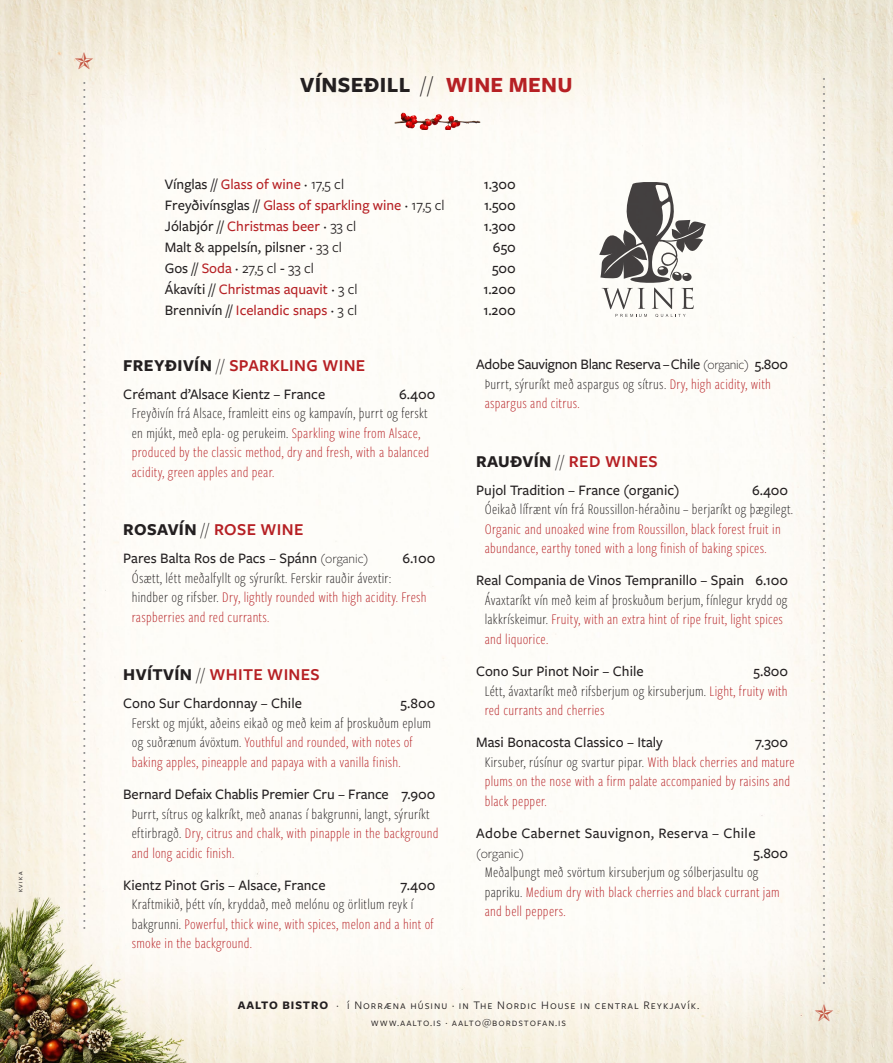
<style>
.page{position:relative;width:893px;height:1063px;background:#fff}
.page>*{position:absolute;margin:0;border:0;box-sizing:border-box;transform-origin:0 0}
.t1{font:700 22.5px "Freight Sans Pro";letter-spacing:.01em;color:#231f20}
.ÍSL-MEGIN-1111{font:600 17.25px "Freight Sans Pro";letter-spacing:.02em;color:#b62024}
.Þurrt_og_ferskt{font:600 17.25px "Freight Sans Pro";letter-spacing:.02em;color:#b62024}
.Þurrt_og_ferskt-2{font:300 15.3px/19.5px "Freight Sans Cmp Pro";letter-spacing:.015em;color:#b62024;scale:1.06 1}
.Þurrt_og_ferskt-3{font:300 15.3px/19.5px "Freight Sans Cmp Pro";letter-spacing:.015em;color:#231f20;scale:1.06 1}
.ÍSL-MEGIN-1111-2{font:500 15px "Freight Sans Pro";color:#231f20}
.ÍSL-MEGIN-1111-3{font:500 15px "Freight Sans Pro";color:#b62024}
.Þurrt_og_ferskt-4{font:500 15px "Freight Sans Pro";letter-spacing:-.02em;color:#231f20}
.ÍSL-MEGIN-1111-4{font:500 15px "Freight Sans Pro";letter-spacing:.025em;color:#231f20}
.ÍSL-MEGIN-1111-5{font:15px "Freight Sans Pro";color:#231f20}
.ENSK-MEGIN{font:italic 500 13.5px "Freight Sans Pro";color:#6c6d70}
.ÍSL-MEGIN-1111-6{font:300 13.5px "Freight Sans Pro";color:#231f20}
.Þurrt_og_ferskt-5{font:12px "Freight Sans Pro";letter-spacing:.08em;color:#231f20}
.Þurrt_og_ferskt-6{font:11.25px "Freight Sans Pro";letter-spacing:.08em;color:#231f20}
.Þurrt_og_ferskt-7{font:500 5.55px "Freight Sans Pro";letter-spacing:.215em;color:#231f20;scale:1.1 1}
.s1{font-weight:300}
.s2{color:#b62024}
.s3{color:#231f20}
.s4{font-weight:400;color:#231f20}
.s5{font-weight:400}
.s6{font-weight:500}
.s7{font-weight:500;color:#b62024}
.s8{font-weight:700;color:#231f20}
.s9{font-weight:300;color:#231f20}
.s10{font-weight:300;font-size:13.5px}
.s11{font-weight:700}
</style>
<div class="page">
<img style="left:0;top:0;width:893px;height:1063px">
<img style="left:389px;top:109px;width:94px;height:21px">
<svg style="left:599px;top:182px;width:107px;height:135px"></svg>
<svg style="left:815px;top:1004px;width:18px;height:17px"></svg>
<svg style="left:75px;top:51px;width:18px;height:18px"></svg>
<p class="Þurrt_og_ferskt-7" style="left:17px;top:892px;width:20px;rotate:-90deg">KVIKA</p>
<p class="ENSK-MEGIN" style="left:72px;top:929px;width:850px;rotate:-90deg">.....................................................................................................................</p>
<p class="t1" style="left:300px;top:69px;width:274px">VÍNSEÐILL <span class="s1">//</span> <span class="s2">WINE MENU</span></p>
<p class="ENSK-MEGIN" style="left:812px;top:984px;width:908px;rotate:-90deg">.............................................................................................................................</p>
<p class="ÍSL-MEGIN-1111-3" style="left:165px;top:174px;width:181px"><span class="s3">Vínglas //</span> Glass of wine <span class="s3">·</span> <span class="s4">17,5 cl</span></p>
<p class="ÍSL-MEGIN-1111-2" style="left:484px;top:174px;width:33px">1.300</p>
<p class="ÍSL-MEGIN-1111-3" style="left:165px;top:195px;width:281px"><span class="s3">Freyðivínsglas //</span> Glass of sparkling wine <span class="s3">·</span> <span class="s4">17,5 cl</span></p>
<p class="ÍSL-MEGIN-1111-2" style="left:484px;top:195px;width:33px">1.500</p>
<p class="ÍSL-MEGIN-1111-3" style="left:165px;top:216px;width:193px"><span class="s3">Jólabjór //</span> Christmas beer <span class="s3">·</span> <span class="s4">33 cl</span></p>
<p class="ÍSL-MEGIN-1111-2" style="left:484px;top:216px;width:33px">1.300</p>
<p class="ÍSL-MEGIN-1111-2" style="left:165px;top:237px;width:179px">Malt &amp; appelsín, pilsner · <span class="s5">33 cl</span></p>
<p class="ÍSL-MEGIN-1111-2" style="left:493px;top:237px;width:24px">650</p>
<p class="ÍSL-MEGIN-1111-5" style="left:165px;top:258px;width:151px"><span class="s6">Gos //</span> <span class="s7">Soda</span> <span class="s6">·</span> 27,5 cl <span class="s6">-</span> 33 cl</p>
<p class="ÍSL-MEGIN-1111-2" style="left:492px;top:258px;width:25px">500</p>
<p class="ÍSL-MEGIN-1111-3" style="left:165px;top:279px;width:194px"><span class="s3">Ákavíti //</span> Christmas aquavit <span class="s3">·</span> <span class="s4">3 cl</span></p>
<p class="ÍSL-MEGIN-1111-2" style="left:483px;top:279px;width:34px">1.200</p>
<p class="ÍSL-MEGIN-1111-3" style="left:165px;top:300px;width:194px"><span class="s3">Brennivín //</span> Icelandic snaps <span class="s3">·</span> <span class="s4">3 cl</span></p>
<p class="ÍSL-MEGIN-1111-2" style="left:483px;top:300px;width:34px">1.200</p>
<p class="ÍSL-MEGIN-1111" style="left:123px;top:353px;width:244px"><span class="s8">FREYÐIVÍN</span> <span class="s9">//</span> SPARKLING WINE</p>
<p class="ÍSL-MEGIN-1111-2" style="left:123px;top:384px;width:203px">Crémant d’Alsace Kientz – France</p>
<p class="ÍSL-MEGIN-1111-2" style="left:399px;top:384px;width:38px">6.400</p>
<p class="Þurrt_og_ferskt-2" style="left:132px;top:403px;width:282px"><span class="s3">Freyðivín frá Alsace, framleitt eins og kampavín, þurrt og ferskt en mjúkt, með epla- og perukeim.</span> Sparkling wine from Alsace, produced by the classic method, dry and fresh, with a balanced acidity, green apples and pear.</p>
<p class="Þurrt_og_ferskt-4" style="left:476px;top:354px;width:313px">Adobe Sauvignon Blanc Reserva–Chile <span class="s10">(organic)</span> 5.800</p>
<p class="Þurrt_og_ferskt-2" style="left:485px;top:373px;width:271px"><span class="s3">Þurrt, sýruríkt með aspargus og sítrus.</span> Dry, high acidity, with aspargus and citrus.</p>
<p class="Þurrt_og_ferskt" style="left:476px;top:449px;width:183px"><span class="s8">RAUÐVÍN</span> <span class="s9">//</span> RED WINES</p>
<p class="ÍSL-MEGIN-1111-2" style="left:476px;top:480px;width:205px">Pujol Tradition – France (organic)</p>
<p class="ÍSL-MEGIN-1111-2" style="left:752px;top:480px;width:38px">6.400</p>
<p class="Þurrt_og_ferskt-2" style="left:485px;top:499px;width:292px"><span class="s3">Óeikað lífrænt vín frá Roussillon-héraðinu – berjaríkt og þægilegt.<br></span>Organic and unoaked wine from Roussillon, black forest fruit in abundance, earthy toned with a long finish of baking spices.</p>
<p class="ÍSL-MEGIN-1111-2" style="left:476px;top:570px;width:313px">Real Compania de Vinos Tempranillo – Spain 6.100</p>
<p class="Þurrt_og_ferskt-3" style="left:485px;top:590px;width:287px">Ávaxtaríkt vín með keim af þroskuðum berjum, fínlegur krydd og lakkrískeimur. <span class="s2">Fruity, with an extra hint of ripe fruit, light spices and liquorice.</span></p>
<p class="ÍSL-MEGIN-1111-2" style="left:476px;top:661px;width:169px">Cono Sur Pinot Noir – Chile</p>
<p class="ÍSL-MEGIN-1111-2" style="left:753px;top:661px;width:36px">5.800</p>
<p class="Þurrt_og_ferskt-3" style="left:485px;top:680px;width:287px">Létt, ávaxtaríkt með rifsberjum og kirsuberjum. <span class="s2">Light, fruity with red currants and cherries</span></p>
<p class="ÍSL-MEGIN-1111-2" style="left:476px;top:732px;width:188px">Masi Bonacosta Classico – Italy</p>
<p class="ÍSL-MEGIN-1111-2" style="left:755px;top:732px;width:35px">7.300</p>
<p class="Þurrt_og_ferskt-2" style="left:485px;top:752px;width:294px"><span class="s3">Kirsuber, rúsínur og svartur pipar.</span> With black cherries and mature plums on the nose with a firm palate accompanied by raisins and black pepper.</p>
<p class="ÍSL-MEGIN-1111-4" style="left:476px;top:823px;width:281px">Adobe Cabernet Sauvignon, Reserva – Chile</p>
<p class="ÍSL-MEGIN-1111-6" style="left:476px;top:844px;width:49px">(organic)</p>
<p class="ÍSL-MEGIN-1111-2" style="left:753px;top:843px;width:36px">5.800</p>
<p class="Þurrt_og_ferskt-2" style="left:485px;top:862px;width:280px"><span class="s3">Meðalþungt með svörtum kirsuberjum og sólberjasultu og papriku.</span> Medium dry with black cherries and black currant jam and bell peppers.</p>
<p class="ÍSL-MEGIN-1111" style="left:123px;top:518px;width:182px"><span class="s8">ROSAVÍN</span> <span class="s9">//</span> ROSE WINE</p>
<p class="ÍSL-MEGIN-1111-2" style="left:123px;top:548px;width:247px">Pares Balta Ros de Pacs – Spánn <span class="s10">(organic)</span></p>
<p class="ÍSL-MEGIN-1111-2" style="left:402px;top:548px;width:34px">6.100</p>
<p class="Þurrt_og_ferskt-3" style="left:132px;top:567px;width:280px">Ósætt, létt meðalfyllt og sýruríkt. Ferskir rauðir ávextir: hindber og rifsber. <span class="s2">Dry, lightly rounded with high acidity. Fresh raspberries and red currants.</span></p>
<p class="Þurrt_og_ferskt" style="left:123px;top:663px;width:198px"><span class="s8">HVÍTVÍN</span> <span class="s9">//</span> WHITE WINES</p>
<p class="ÍSL-MEGIN-1111-2" style="left:123px;top:693px;width:180px">Cono Sur Chardonnay – Chile</p>
<p class="ÍSL-MEGIN-1111-2" style="left:401px;top:693px;width:36px">5.800</p>
<p class="Þurrt_og_ferskt-2" style="left:132px;top:712px;width:284px"><span class="s3">Ferskt og mjúkt, aðeins eikað og með keim af þroskuðum eplum og suðrænum ávöxtum.</span> Youthful and rounded, with notes of baking apples, pineapple and papaya with a vanilla finish.</p>
<p class="ÍSL-MEGIN-1111-2" style="left:123px;top:784px;width:314px">Bernard Defaix Chablis Premier Cru – France 7.900</p>
<p class="Þurrt_og_ferskt-3" style="left:132px;top:803px;width:291px">Þurrt, sítrus og kalkríkt, með ananas í bakgrunni, langt, sýruríkt eftirbragð. <span class="s2">Dry, citrus and chalk, with pinapple in the background and long acidic finish.</span></p>
<p class="ÍSL-MEGIN-1111-2" style="left:123px;top:875px;width:204px">Kientz Pinot Gris – Alsace, France</p>
<p class="ÍSL-MEGIN-1111-2" style="left:400px;top:875px;width:36px">7.400</p>
<p class="Þurrt_og_ferskt-2" style="left:132px;top:894px;width:286px"><span class="s3">Kraftmikið, þétt vín, kryddað, með melónu og örlitlum reyk í bakgrunni.</span> Powerful, thick wine, with spices, melon and a hint of smoke in the background.</p>
<p class="Þurrt_og_ferskt-5" style="left:238px;top:997px;width:463px"><span class="s11">AALTO BISTRO</span> · í Norræna húsinu · in The Nordic House in central Reykjavík.</p>
<p class="Þurrt_og_ferskt-6" style="left:371px;top:1014px;width:197px">www.aalto.is · aalto@bordstofan.is</p>
</div>
